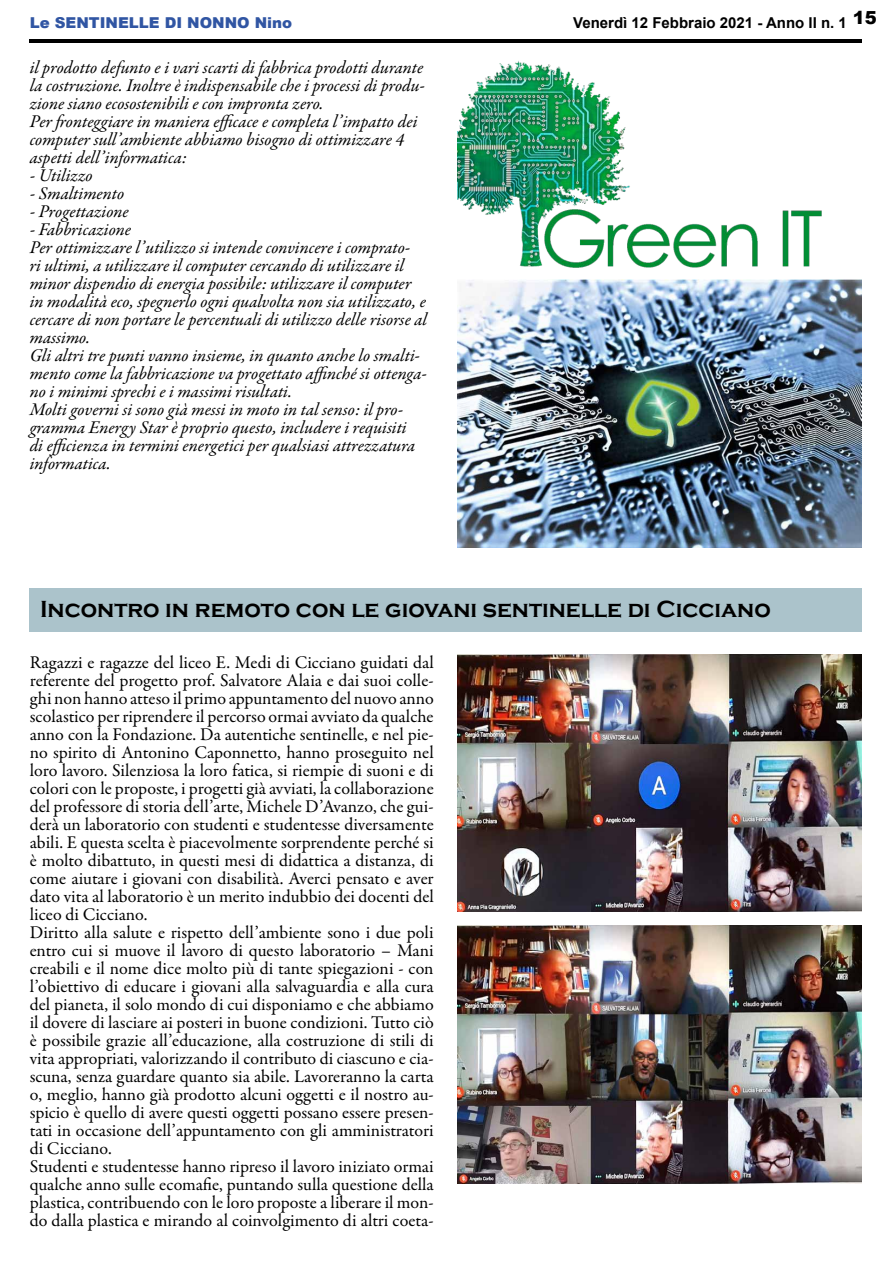
<style>
.page{position:relative;width:893px;height:1263px;background:#fff}
.page>*{position:absolute;margin:0;border:0;box-sizing:border-box;transform-origin:0 0}
.t1{font:700 24px "Copperplate Gothic";color:#000;scale:.96 1}
.t2{font:18px/18px "Garamond Premr Pro";color:#000}
.t3{font:italic 18px/18px "Garamond Premr Pro";letter-spacing:-.005em;color:#000}
.t4{font:900 18px "Arial";color:#000}
.t5{font:700 15px "Arial";color:#000}
.t6{font:900 15px "Arial";color:#3055a3}
</style>
<div class="page">
<hr style="left:30px;top:39px;width:832px;height:3px;background:#000">
<img style="left:458px;top:61px;width:364px;height:207px">
<img style="left:458px;top:279px;width:404px;height:268px">
<div style="left:30px;top:588px;width:832px;height:43px;background:#abc3cb"></div>
<img style="left:458px;top:655px;width:404px;height:256px">
<img style="left:458px;top:926px;width:404px;height:257px">
<p class="t6" style="left:30px;top:12px;width:264px">Le SENTINELLE DI NONNO Nino</p>
<p class="t4" style="left:853px;top:4px;width:26px">15</p>
<p class="t3" style="left:30px;top:59px;width:397px">il prodotto defunto e i vari scarti di fabbrica prodotti durante la costruzione. Inoltre è indispensabile che i processi di produ&shy;zione siano ecosostenibili e con impronta zero.<br>Per fronteggiare in maniera efficace e completa l’impatto dei computer sull’ambiente abbiamo bisogno di ottimizzare 4 aspetti dell’informatica:</p>
<p class="t3" style="left:30px;top:167px;width:65px">- Utilizzo</p>
<p class="t3" style="left:30px;top:185px;width:96px">- Smaltimento</p>
<p class="t3" style="left:30px;top:203px;width:100px">- Progettazione</p>
<p class="t3" style="left:30px;top:221px;width:399px">- Fabbricazione<br>Per ottimizzare l’utilizzo si intende convincere i comprato-<br>ri ultimi, a utilizzare il computer cercando di utilizzare il minor dispendio di energia possibile: utilizzare il computer in modalità eco, spegnerlo ogni qualvolta non sia utilizzato, e cercare di non portare le percentuali di utilizzo delle risorse al massimo.<br>Gli altri tre punti vanno insieme, in quanto anche lo smalti&shy;mento come la fabbricazione va progettato affinché si ottenga&shy;no i minimi sprechi e i massimi risultati.<br>Molti governi si sono già messi in moto in tal senso: il pro&shy;gramma Energy Star è proprio questo, includere i requisiti<br>di efficienza in termini energetici per qualsiasi attrezzatura informatica.</p>
<p class="t5" style="left:573px;top:12px;width:275px">Venerdì 12 Febbraio 2021 - Anno II n. 1</p>
<h1 class="t1" style="left:40px;top:596px;width:763px">Incontro in remoto con le giovani sentinelle di Cicciano</h1>
<p class="t2" style="left:30px;top:654px;width:406px">Ragazzi e ragazze del liceo E. Medi di Cicciano guidati dal referente del progetto prof. Salvatore Alaia e dai suoi colle&shy;ghi non hanno atteso il primo appuntamento del nuovo anno scolastico per riprendere il percorso ormai avviato da qualche anno con la Fondazione. Da autentiche sentinelle, e nel pie&shy;no spirito di Antonino Caponnetto, hanno proseguito nel loro lavoro. Silenziosa la loro fatica, si riempie di suoni e di colori con le proposte, i progetti già avviati, la collaborazione del professore di storia dell’arte, Michele D’Avanzo, che gui&shy;derà un laboratorio con studenti e studentesse diversamente abili. E questa scelta è piacevolmente sorprendente perché si è molto dibattuto, in questi mesi di didattica a distanza, di come aiutare i giovani con disabilità. Averci pensato e aver dato vita al laboratorio è un merito indubbio dei docenti del liceo di Cicciano.<br>Diritto alla salute e rispetto dell’ambiente sono i due poli entro cui si muove il lavoro di questo laboratorio – Mani creabili e il nome dice molto più di tante spiegazioni - con l’obiettivo di educare i giovani alla salvaguardia e alla cura del pianeta, il solo mondo di cui disponiamo e che abbiamo il dovere di lasciare ai posteri in buone condizioni. Tutto ciò è possibile grazie all’educazione, alla costruzione di stili di vita appropriati, valorizzando il contributo di ciascuno e cia&shy;scuna, senza guardare quanto sia abile. Lavoreranno la carta o, meglio, hanno già prodotto alcuni oggetti e il nostro au&shy;spicio è quello di avere questi oggetti possano essere presen&shy;tati in occasione dell’appuntamento con gli amministratori di Cicciano.<br>Studenti e studentesse hanno ripreso il lavoro iniziato ormai qualche anno sulle ecomafie, puntando sulla questione della plastica, contribuendo con le loro proposte a liberare il mon&shy;do dalla plastica e mirando al coinvolgimento di altri coeta-</p>
</div>
